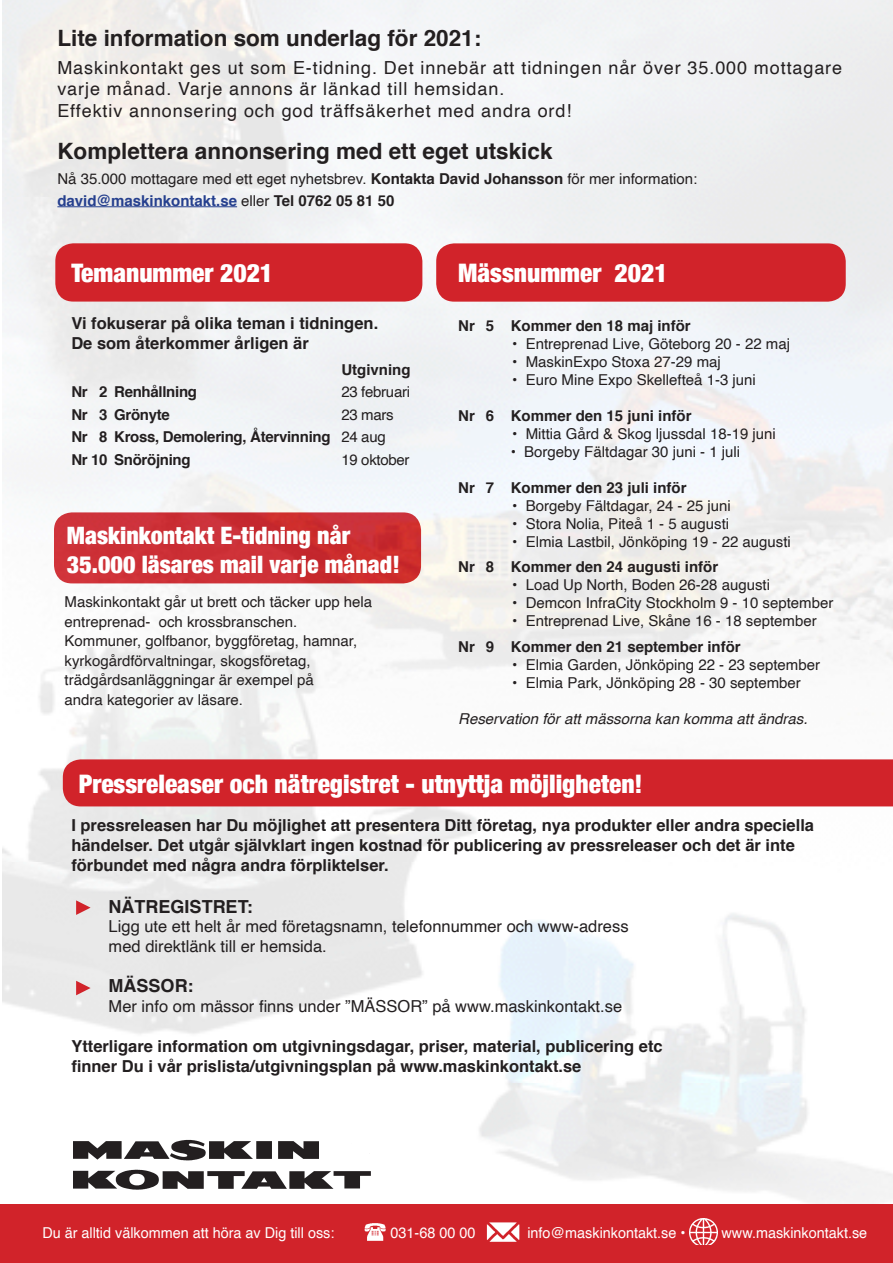
<style>
.page{position:relative;width:893px;height:1263px;background:#fff}
.page>*{position:absolute;margin:0;border:0;box-sizing:border-box;transform-origin:0 0}
.t1{font:900 condensed 25.5px "Helvetica Neue";color:#fff}
.t2{font:900 condensed 24px/28.8px "Helvetica Neue";color:#fff}
.t3{font:700 22.5px "Helvetica";color:#231f20}
.t4{font:18px/21.6px "Helvetica";letter-spacing:.05em;color:#231f20}
.t5{font:700 18px "Helvetica";color:#231f20}
.t6{font:700 16.5px/19.6px "Helvetica";color:#231f20}
.t7{font:16.5px "Helvetica";color:#231f20}
.t8{font:15px/21.6px "Helvetica";color:#231f20}
.t9{font:700 15px "Helvetica";color:#231f20}
.t10{font:15px "Helvetica";color:#fff;scale:.96 1}
.t11{font:700 15px "Helvetica";letter-spacing:-.02em;color:#231f20}
.t12{font:italic 15px "Helvetica";color:#231f20}
.t13{font:15px "Helvetica";letter-spacing:-.02em;color:#231f20}
.s1{font-weight:700}
.s2{font-weight:700;color:#253f8e}
.s3{font-weight:400}
</style>
<div class="page">
<img style="left:3px;top:0;width:890px;height:1205px">
<div style="left:55px;top:243px;width:367px;height:59px;background:#d1232a;border-radius:18px"></div>
<div style="left:436px;top:243px;width:410px;height:59px;background:#d1232a;border-radius:18px"></div>
<div style="left:63px;top:759px;width:830px;height:47px;background:#d1232a"></div>
<svg style="left:76px;top:900px;width:15px;height:15px"></svg>
<svg style="left:76px;top:981px;width:15px;height:14px"></svg>
<div style="left:0;top:1205px;width:893px;height:58px;background:#d1232a"></div>
<img style="left:70px;top:1138px;width:306px;height:57px">
<hr style="left:57px;top:206px;width:180px;height:1px;background:#253f8e">
<img style="left:364px;top:1223px;width:22px;height:18px">
<img style="left:486px;top:1222px;width:34px;height:20px">
<img style="left:689px;top:1218px;width:28px;height:27px">
<p class="t3" style="left:57px;top:20px;width:425px">Lite information som underlag för 2021:</p>
<p class="t4" style="left:57px;top:57px;width:786px">Maskinkontakt ges ut som E-tidning. Det innebär att tidningen når över 35.000 mottagare varje månad. Varje annons är länkad till hemsidan.</p>
<p class="t4" style="left:57px;top:100px;width:515px">Effektiv annonsering och god träffsäkerhet med andra ord!</p>
<p class="t3" style="left:57px;top:133px;width:497px">Komplettera annonsering med ett eget utskick</p>
<p class="t8" style="left:57px;top:168px;width:641px">Nå 35.000 mottagare med ett eget nyhetsbrev. <span class="s1">Kontakta David Johansson</span> för mer information: <span class="s2">david@maskinkontakt.se</span> eller <span class="s1">Tel 0762 05 81 50</span></p>
<p class="t1" style="left:71px;top:252px;width:203px">Temanummer 2021</p>
<p class="t6" style="left:71px;top:314px;width:308px">Vi fokuserar på olika teman i tidningen.</p>
<p class="t6" style="left:71px;top:334px;width:239px">De som återkommer årligen är</p>
<p class="t9" style="left:341px;top:357px;width:71px">Utgivning</p>
<p class="t11" style="left:71px;top:380px;width:127px">Nr 2 Renhållning</p>
<p class="t13" style="left:341px;top:380px;width:70px">23 februari</p>
<p class="t11" style="left:71px;top:402px;width:100px">Nr 3 Grönyte</p>
<p class="t8" style="left:341px;top:404px;width:54px">23 mars</p>
<p class="t11" style="left:71px;top:425px;width:316px">Nr 8 Kross, Demolering, Återvinning <span class="s3">24 aug</span></p>
<p class="t11" style="left:71px;top:447px;width:121px">Nr 10 Snöröjning</p>
<p class="t13" style="left:341px;top:448px;width:70px">19 oktober</p>
<p class="t2" style="left:67px;top:520px;width:334px">Maskinkontakt E-tidning når<br>35.000 läsares mail varje månad!</p>
<p class="t8" style="left:65px;top:591px;width:309px">Maskinkontakt går ut brett och täcker upp hela</p>
<p class="t8" style="left:65px;top:611px;width:234px">entreprenad- och krossbranschen.</p>
<p class="t8" style="left:65px;top:630px;width:294px">Kommuner, golfbanor, byggföretag, hamnar,</p>
<p class="t8" style="left:65px;top:650px;width:247px">kyrkogårdförvaltningar, skogsföretag,</p>
<p class="t8" style="left:65px;top:669px;width:251px">trädgårdsanläggningar är exempel på</p>
<p class="t8" style="left:65px;top:689px;width:180px">andra kategorier av läsare.</p>
<p class="t1" style="left:458px;top:252px;width:211px">Mässnummer 2021</p>
<p class="t9" style="left:458px;top:313px;width:234px">Nr 5 Kommer den 18 maj inför</p>
<p class="t8" style="left:512px;top:333px;width:279px">• Entreprenad Live, Göteborg 20 - 22 maj</p>
<p class="t8" style="left:512px;top:351px;width:210px">• MaskinExpo Stoxa 27-29 maj</p>
<p class="t8" style="left:512px;top:369px;width:245px">• Euro Mine Expo Skellefteå 1-3 juni</p>
<p class="t9" style="left:458px;top:403px;width:235px">Nr 6 Kommer den 15 juni inför</p>
<p class="t8" style="left:512px;top:423px;width:265px">• Mittia Gård &amp; Skog ljussdal 18-19 juni</p>
<p class="t8" style="left:511px;top:441px;width:231px">• Borgeby Fältdagar 30 juni - 1 juli</p>
<p class="t9" style="left:458px;top:475px;width:230px">Nr 7 Kommer den 23 juli inför</p>
<p class="t8" style="left:512px;top:495px;width:220px">• Borgeby Fältdagar, 24 - 25 juni</p>
<p class="t8" style="left:512px;top:513px;width:219px">• Stora Nolia, Piteå 1 - 5 augusti</p>
<p class="t8" style="left:512px;top:531px;width:280px">• Elmia Lastbil, Jönköping 19 - 22 augusti</p>
<p class="t9" style="left:458px;top:555px;width:262px">Nr 8 Kommer den 24 augusti inför</p>
<p class="t8" style="left:512px;top:574px;width:259px">• Load Up North, Boden 26-28 augusti</p>
<p class="t8" style="left:512px;top:592px;width:323px">• Demcon InfraCity Stockholm 9 - 10 september</p>
<p class="t8" style="left:512px;top:610px;width:306px">• Entreprenad Live, Skåne 16 - 18 september</p>
<p class="t9" style="left:458px;top:634px;width:284px">Nr 9 Kommer den 21 september inför</p>
<p class="t8" style="left:512px;top:654px;width:309px">• Elmia Garden, Jönköping 22 - 23 september</p>
<p class="t8" style="left:512px;top:672px;width:290px">• Elmia Park, Jönköping 28 - 30 september</p>
<p class="t12" style="left:458px;top:707px;width:351px">Reservation för att mässorna kan komma att ändras.</p>
<p class="t1" style="left:79px;top:763px;width:565px">Pressreleaser och nätregistret - utnyttja möjligheten!</p>
<p class="t6" style="left:71px;top:816px;width:744px">I pressreleasen har Du möjlighet att presentera Ditt företag, nya produkter eller andra speciella händelser. Det utgår självklart ingen kostnad för publicering av pressreleaser och det är inte förbundet med några andra förpliktelser.</p>
<p class="t5" style="left:109px;top:892px;width:146px">NÄTREGISTRET:</p>
<p class="t7" style="left:109px;top:914px;width:521px">Ligg ute ett helt år med företagsnamn, telefonnummer och www-adress</p>
<p class="t7" style="left:109px;top:934px;width:220px">med direktlänk till er hemsida.</p>
<p class="t5" style="left:109px;top:971px;width:86px">MÄSSOR:</p>
<p class="t7" style="left:109px;top:993px;width:515px">Mer info om mässor finns under ”MÄSSOR” på www.maskinkontakt.se</p>
<p class="t6" style="left:71px;top:1036px;width:593px">Ytterligare information om utgivningsdagar, priser, material, publicering etc finner Du i vår prislista/utgivningsplan på www.maskinkontakt.se</p>
<p class="t10" style="left:42px;top:1221px;width:306px">Du är alltid välkommen att höra av Dig till oss:</p>
<p class="t10" style="left:390px;top:1221px;width:90px">031-68 00 00</p>
<p class="t10" style="left:527px;top:1221px;width:166px">info@maskinkontakt.se •</p>
<p class="t10" style="left:722px;top:1221px;width:153px">www.maskinkontakt.se</p>
</div>
